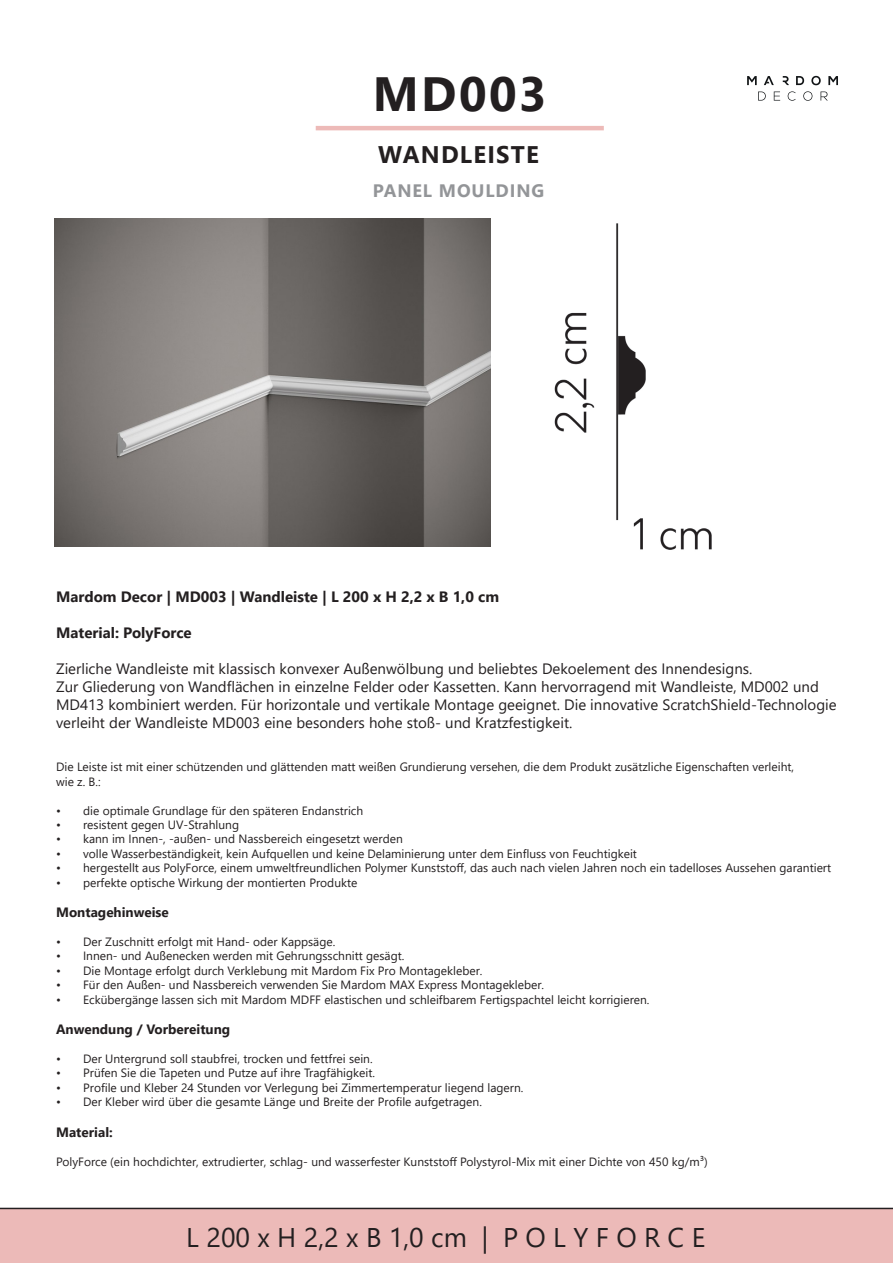
<style>
.page{position:relative;width:893px;height:1263px;background:#fff}
.page>*{position:absolute;margin:0;border:0;box-sizing:border-box;transform-origin:0 0}
.t1{font:700 48px "Segoe UI";letter-spacing:.05em;color:#231f20}
.t2{font:27px "Segoe UI";color:#231f20}
.t3{font:700 24px "Segoe UI";letter-spacing:.05em;color:#231f20}
.t4{font:700 18px "Segoe UI";letter-spacing:.05em;color:#939598}
.t5{font:15px/18px "Segoe UI";color:#231f20}
.t6{font:700 15px "Segoe UI";color:#231f20}
.t7{font:700 13.5px "Segoe UI";color:#231f20}
.t8{font:12px/14.4px "Segoe UI";color:#231f20}
</style>
<div class="page">
<div style="left:0;top:1208px;width:893px;height:55px;background:#ecbab8"></div>
<hr style="left:316px;top:126px;width:288px;height:4px;background:#edbab8">
<svg style="left:747px;top:76px;width:10px;height:9px"></svg>
<svg style="left:796px;top:76px;width:8px;height:9px"></svg>
<svg style="left:811px;top:76px;width:10px;height:9px"></svg>
<svg style="left:828px;top:76px;width:10px;height:9px"></svg>
<svg style="left:758px;top:92px;width:8px;height:9px"></svg>
<svg style="left:774px;top:92px;width:6px;height:9px"></svg>
<svg style="left:788px;top:91px;width:8px;height:10px"></svg>
<svg style="left:803px;top:91px;width:9px;height:10px"></svg>
<svg style="left:820px;top:92px;width:8px;height:9px"></svg>
<svg style="left:764px;top:76px;width:10px;height:9px"></svg>
<svg style="left:783px;top:76px;width:6px;height:9px"></svg>
<img style="left:54px;top:218px;width:437px;height:328px">
<img style="left:554px;top:223px;width:158px;height:327px">
<p class="t1" style="left:373px;top:49px;width:175px">MD003</p>
<p class="t3" style="left:378px;top:132px;width:162px">WANDLEISTE</p>
<p class="t4" style="left:373px;top:174px;width:173px">PANEL MOULDING</p>
<p class="t6" style="left:56px;top:583px;width:444px">Mardom Decor | MD003 | Wandleiste | L 200 x H 2,2 x B 1,0 cm</p>
<p class="t6" style="left:56px;top:619px;width:137px">Material: PolyForce</p>
<p class="t5" style="left:56px;top:658px;width:698px">Zierliche Wandleiste mit klassisch konvexer Außenwölbung und beliebtes Dekoelement des Innendesigns.</p>
<p class="t5" style="left:56px;top:676px;width:782px">Zur Gliederung von Wandflächen in einzelne Felder oder Kassetten. Kann hervorragend mit Wandleiste, MD002 und<br>MD413 kombiniert werden. Für horizontale und vertikale Montage geeignet. Die innovative ScratchShield-Technologie verleiht der Wandleiste MD003 eine besonders hohe stoß- und Kratzfestigkeit.</p>
<p class="t8" style="left:56px;top:759px;width:740px">Die Leiste ist mit einer schützenden und glättenden matt weißen Grundierung versehen, die dem Produkt zusätzliche Eigenschaften verleiht, wie z. B.:</p>
<p class="t8" style="left:56px;top:802px;width:309px">• die optimale Grundlage für den späteren Endanstrich</p>
<p class="t8" style="left:56px;top:816px;width:184px">• resistent gegen UV-Strahlung</p>
<p class="t8" style="left:56px;top:831px;width:348px">• kann im Innen-, -außen- und Nassbereich eingesetzt werden</p>
<p class="t8" style="left:56px;top:845px;width:582px">• volle Wasserbeständigkeit, kein Aufquellen und keine Delaminierung unter dem Einfluss von Feuchtigkeit</p>
<p class="t8" style="left:56px;top:859px;width:777px">• hergestellt aus PolyForce, einem umweltfreundlichen Polymer Kunststoff, das auch nach vielen Jahren noch ein tadelloses Aussehen garantiert</p>
<p class="t8" style="left:56px;top:874px;width:303px">• perfekte optische Wirkung der montierten Produkte</p>
<p class="t7" style="left:56px;top:899px;width:114px">Montagehinweise</p>
<p class="t8" style="left:56px;top:933px;width:281px">• Der Zuschnitt erfolgt mit Hand- oder Kappsäge.</p>
<p class="t8" style="left:56px;top:948px;width:350px">• Innen- und Außenecken werden mit Gehrungsschnitt gesägt.</p>
<p class="t8" style="left:56px;top:962px;width:428px">• Die Montage erfolgt durch Verklebung mit Mardom Fix Pro Montagekleber.</p>
<p class="t8" style="left:56px;top:976px;width:490px">• Für den Außen- und Nassbereich verwenden Sie Mardom MAX Express Montagekleber.</p>
<p class="t8" style="left:56px;top:991px;width:595px">• Eckübergänge lassen sich mit Mardom MDFF elastischen und schleifbarem Fertigspachtel leicht korrigieren.</p>
<p class="t7" style="left:56px;top:1016px;width:176px">Anwendung / Vorbereitung</p>
<p class="t8" style="left:56px;top:1050px;width:318px">• Der Untergrund soll staubfrei, trocken und fettfrei sein.</p>
<p class="t8" style="left:56px;top:1065px;width:320px">• Prüfen Sie die Tapeten und Putze auf ihre Tragfähigkeit.</p>
<p class="t8" style="left:56px;top:1079px;width:469px">• Profile und Kleber 24 Stunden vor Verlegung bei Zimmertemperatur liegend lagern.</p>
<p class="t8" style="left:56px;top:1093px;width:427px">• Der Kleber wird über die gesamte Länge und Breite der Profile aufgetragen.</p>
<p class="t7" style="left:56px;top:1119px;width:58px">Material:</p>
<p class="t8" style="left:56px;top:1153px;width:653px">PolyForce (ein hochdichter, extrudierter, schlag- und wasserfester Kunststoff Polystyrol-Mix mit einer Dichte von 450 kg/m³)</p>
<p class="t2" style="left:186px;top:1212px;width:521px">L 200 x H 2,2 x B 1,0 cm | P O L Y F O R C E</p>
</div>
